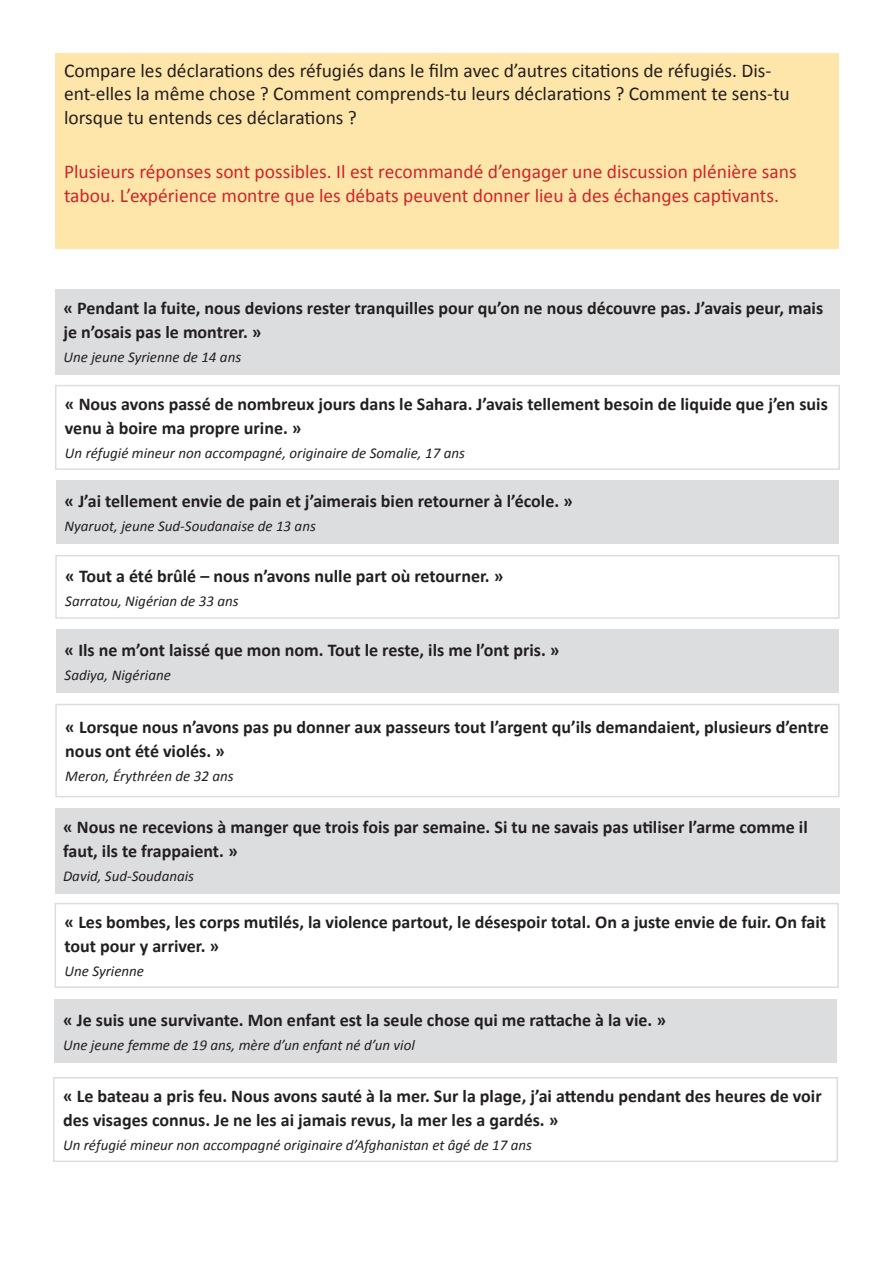
<style>
.page{position:relative;width:893px;height:1263px;background:#fff}
.page>*{position:absolute;margin:0;border:0;box-sizing:border-box;transform-origin:0 0}
.t1{font:19.5px/23.4px "Calibri";color:#231f20}
.t2{font:19.5px/23.4px "Calibri";color:#d1232a}
.t3{font:700 18px/24px "Calibri";color:#231f20}
.t4{font:italic 15px "Calibri";color:#231f20}
</style>
<div class="page">
<div style="left:56px;top:54px;width:783px;height:195px;background:#fee6aa"></div>
<div style="left:55px;top:289px;width:785px;height:85px;background:#dcdddf"></div>
<div style="left:55px;top:385px;width:785px;height:85px;border:2px solid #dcdddf"></div>
<div style="left:56px;top:480px;width:783px;height:64px;background:#dcdddf"></div>
<div style="left:55px;top:555px;width:784px;height:64px;border:2px solid #dcdddf"></div>
<div style="left:56px;top:629px;width:783px;height:64px;background:#dcdddf"></div>
<div style="left:55px;top:704px;width:784px;height:93px;border:2px solid #dcdddf"></div>
<div style="left:55px;top:808px;width:784px;height:85px;background:#dcdddf"></div>
<div style="left:55px;top:903px;width:784px;height:85px;border:2px solid #dcdddf"></div>
<div style="left:55px;top:999px;width:782px;height:64px;background:#dcdddf"></div>
<div style="left:53px;top:1077px;width:785px;height:85px;border:2px solid #dcdddf"></div>
<p class="t1" style="left:64px;top:59px;width:727px">Compare les déclarations des réfugiés dans le film avec d’autres citations de réfugiés. Dis&shy;ent-elles la même chose ? Comment comprends-tu leurs déclarations ? Comment te sens-tu lorsque tu entends ces déclarations ?</p>
<p class="t2" style="left:64px;top:160px;width:734px">Plusieurs réponses sont possibles. Il est recommandé d’engager une discussion plénière sans tabou. L’expérience montre que les débats peuvent donner lieu à des échanges captivants.</p>
<p class="t3" style="left:63px;top:296px;width:761px">« Pendant la fuite, nous devions rester tranquilles pour qu’on ne nous découvre pas. J’avais peur, mais je n’osais pas le montrer. »</p>
<p class="t4" style="left:63px;top:347px;width:179px">Une jeune Syrienne de 14 ans</p>
<p class="t3" style="left:65px;top:392px;width:764px">« Nous avons passé de nombreux jours dans le Sahara. J’avais tellement besoin de liquide que j’en suis venu à boire ma propre urine. »</p>
<p class="t4" style="left:65px;top:443px;width:401px">Un réfugié mineur non accompagné, originaire de Somalie, 17 ans</p>
<p class="t3" style="left:65px;top:489px;width:510px">« J’ai tellement envie de pain et j’aimerais bien retourner à l’école. »</p>
<p class="t4" style="left:65px;top:516px;width:253px">Nyaruot, jeune Sud-Soudanaise de 13 ans</p>
<p class="t3" style="left:65px;top:564px;width:440px">« Tout a été brûlé – nous n’avons nulle part où retourner. »</p>
<p class="t4" style="left:65px;top:590px;width:175px">Sarratou, Nigérian de 33 ans</p>
<p class="t3" style="left:65px;top:638px;width:497px">« Ils ne m’ont laissé que mon nom. Tout le reste, ils me l’ont pris. »</p>
<p class="t4" style="left:65px;top:665px;width:108px">Sadiya, Nigériane</p>
<p class="t3" style="left:65px;top:715px;width:765px">« Lorsque nous n’avons pas pu donner aux passeurs tout l’argent qu’ils demandaient, plusieurs d’entre nous ont été violés. »</p>
<p class="t4" style="left:65px;top:766px;width:170px">Meron, Érythréen de 32 ans</p>
<p class="t3" style="left:63px;top:815px;width:746px">« Nous ne recevions à manger que trois fois par semaine. Si tu ne savais pas utiliser l’arme comme il faut, ils te frappaient. »</p>
<p class="t4" style="left:63px;top:866px;width:132px">David, Sud-Soudanais</p>
<p class="t3" style="left:65px;top:910px;width:763px">« Les bombes, les corps mutilés, la violence partout, le désespoir total. On a juste envie de fuir. On fait tout pour y arriver. »</p>
<p class="t4" style="left:65px;top:961px;width:81px">Une Syrienne</p>
<p class="t3" style="left:63px;top:1008px;width:605px">« Je suis une survivante. Mon enfant est la seule chose qui me rattache à la vie. »</p>
<p class="t4" style="left:63px;top:1035px;width:353px">Une jeune femme de 19 ans, mère d’un enfant né d’un viol</p>
<p class="t3" style="left:63px;top:1084px;width:760px">« Le bateau a pris feu. Nous avons sauté à la mer. Sur la plage, j’ai attendu pendant des heures de voir des visages connus. Je ne les ai jamais revus, la mer les a gardés. »</p>
<p class="t4" style="left:63px;top:1135px;width:470px">Un réfugié mineur non accompagné originaire d’Afghanistan et âgé de 17 ans</p>
</div>
